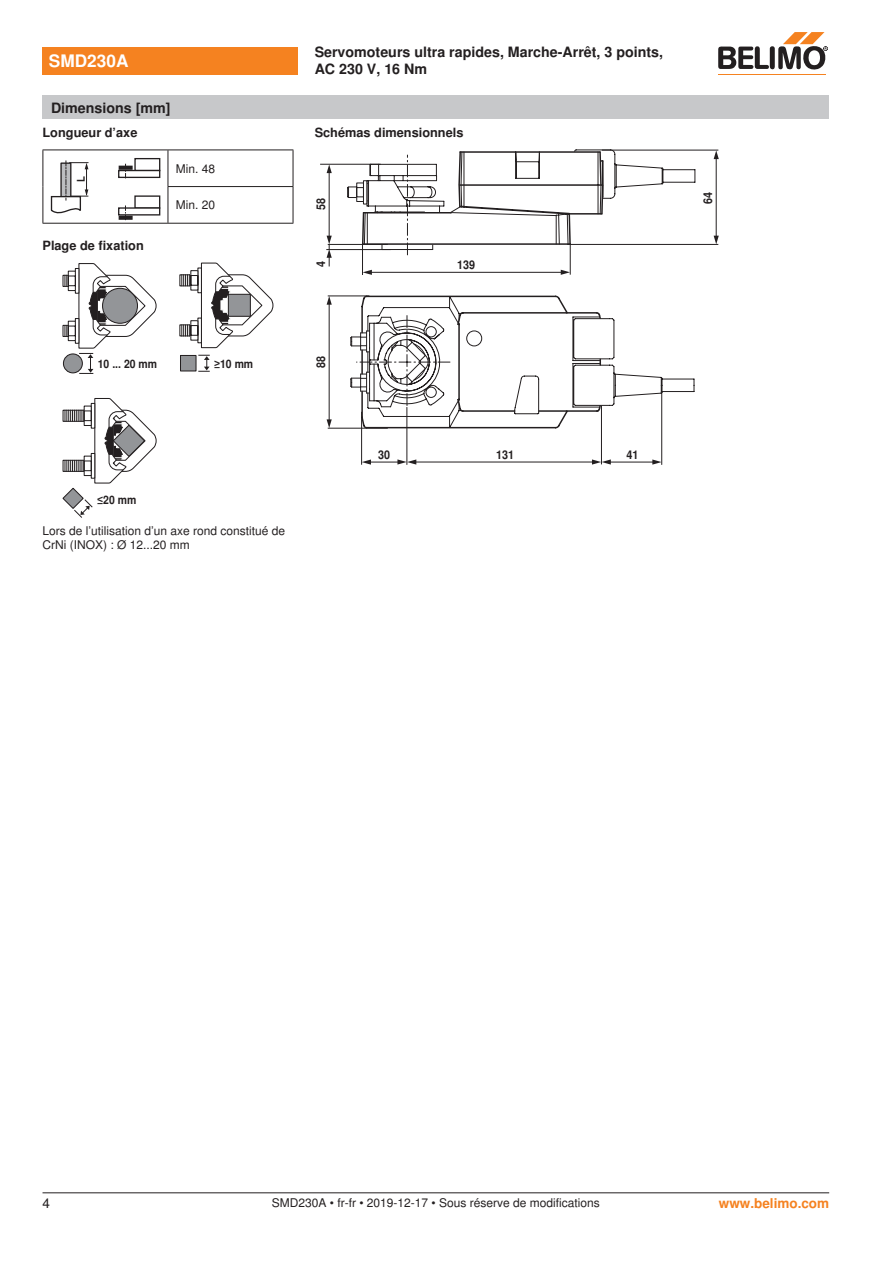
<style>
.page{position:relative;width:893px;height:1263px;background:#fff}
.page>*{position:absolute;margin:0;border:0;box-sizing:border-box;transform-origin:0 0}
.t1{font:700 17.25px "Nimbus Sans BEL";color:#fff}
.t2{font:700 14.25px/17.1px "Nimbus Sans BEL";color:#231f20}
.Rechtsbündig_Footer{font:700 13.5px "Nimbus Sans BEL";color:#f58220}
.t3{font:13.5px "Nimbus Sans BEL";color:#231f20}
.t4{font:700 12.75px "Nimbus Sans BEL";color:#231f20}
.Footer_EU_center{font:12px/14.4px "Nimbus Sans BEL";color:#231f20}
.t5{font:700 12px "Nimbus Sans BEL";color:#231f20;scale:.9 1}
.t6{font:700 11.7px "Nimbus Sans BEL";color:#231f20;scale:.9 1}
.t7{font:700 10.65px "Nimbus Sans BEL";color:#231f20;scale:.9 1}
</style>
<div class="page">
<hr style="left:43px;top:150px;width:1px;height:37px;background:#231f20">
<hr style="left:43px;top:187px;width:1px;height:36px;background:#231f20">
<hr style="left:168px;top:150px;width:1px;height:36px;background:#231f20">
<hr style="left:293px;top:150px;width:1px;height:36px;background:#231f20">
<hr style="left:168px;top:187px;width:1px;height:36px;background:#231f20">
<hr style="left:293px;top:187px;width:1px;height:36px;background:#231f20">
<hr style="left:43px;top:150px;width:125px;height:1px;background:#231f20">
<hr style="left:168px;top:150px;width:125px;height:1px;background:#231f20">
<hr style="left:168px;top:186px;width:125px;height:1px;background:#231f20">
<hr style="left:43px;top:223px;width:125px;height:1px;background:#231f20">
<hr style="left:168px;top:223px;width:125px;height:1px;background:#231f20">
<svg style="left:50px;top:161px;width:38px;height:53px"></svg>
<div style="left:134px;top:158px;width:26px;height:13px;background:#fff;border:1px solid #231f20"></div>
<div style="left:118px;top:170px;width:42px;height:8px;background:#fff;border:1px solid #231f20"></div>
<svg style="left:119px;top:166px;width:14px;height:4px"></svg>
<svg style="left:125px;top:163px;width:1px;height:15px"></svg>
<div style="left:134px;top:195px;width:26px;height:14px;background:#fff;border:1px solid #231f20"></div>
<div style="left:118px;top:207px;width:42px;height:9px;background:#fff;border:1px solid #231f20"></div>
<svg style="left:119px;top:216px;width:14px;height:4px"></svg>
<svg style="left:125px;top:205px;width:1px;height:15px"></svg>
<svg style="left:198px;top:355px;width:12px;height:17px"></svg>
<div style="left:180px;top:355px;width:17px;height:16px;background:#939598;border:1px solid #231f20"></div>
<svg style="left:62px;top:263px;width:95px;height:111px"></svg>
<svg style="left:62px;top:398px;width:95px;height:120px"></svg>
<svg style="left:91px;top:403px;width:4px;height:26px"></svg>
<svg style="left:84px;top:406px;width:8px;height:20px"></svg>
<div style="left:84px;top:411px;width:7px;height:10px;border:1px solid #231f20"></div>
<svg style="left:91px;top:453px;width:4px;height:26px"></svg>
<svg style="left:84px;top:456px;width:8px;height:20px"></svg>
<div style="left:84px;top:461px;width:7px;height:10px;border:1px solid #231f20"></div>
<svg style="left:179px;top:263px;width:94px;height:86px"></svg>
<hr style="left:602px;top:150px;width:116px;height:1px;background:#231f20">
<hr style="left:567px;top:244px;width:151px;height:1px;background:#231f20">
<hr style="left:407px;top:407px;width:1px;height:57px;background:#231f20">
<hr style="left:361px;top:412px;width:1px;height:53px;background:#231f20">
<hr style="left:601px;top:405px;width:1px;height:59px;background:#231f20">
<hr style="left:661px;top:391px;width:1px;height:73px;background:#231f20">
<hr style="left:328px;top:296px;width:41px;height:1px;background:#231f20">
<hr style="left:328px;top:428px;width:60px;height:1px;background:#231f20">
<hr style="left:608px;top:462px;width:48px;height:1px;background:#231f20">
<svg style="left:652px;top:459px;width:10px;height:6px"></svg>
<hr style="left:413px;top:462px;width:183px;height:1px;background:#231f20">
<svg style="left:592px;top:459px;width:19px;height:6px"></svg>
<hr style="left:369px;top:462px;width:30px;height:1px;background:#231f20">
<svg style="left:397px;top:459px;width:19px;height:6px"></svg>
<svg style="left:362px;top:459px;width:9px;height:6px"></svg>
<hr style="left:329px;top:303px;width:1px;height:118px;background:#231f20">
<svg style="left:327px;top:419px;width:5px;height:9px"></svg>
<svg style="left:327px;top:296px;width:5px;height:9px"></svg>
<hr style="left:362px;top:243px;width:1px;height:32px;background:#231f20">
<hr style="left:570px;top:243px;width:1px;height:32px;background:#231f20">
<hr style="left:328px;top:244px;width:60px;height:1px;background:#231f20">
<hr style="left:369px;top:272px;width:194px;height:1px;background:#231f20">
<svg style="left:561px;top:270px;width:9px;height:5px"></svg>
<svg style="left:363px;top:270px;width:9px;height:5px"></svg>
<hr style="left:329px;top:170px;width:1px;height:68px;background:#231f20">
<svg style="left:327px;top:165px;width:5px;height:8px"></svg>
<hr style="left:716px;top:156px;width:1px;height:83px;background:#231f20">
<svg style="left:714px;top:236px;width:5px;height:8px"></svg>
<svg style="left:714px;top:150px;width:5px;height:9px"></svg>
<svg style="left:350px;top:295px;width:345px;height:134px"></svg>
<hr style="left:320px;top:164px;width:61px;height:1px;background:#231f20">
<div style="left:348px;top:186px;width:17px;height:12px;background:#fff;border:1px solid #231f20"></div>
<svg style="left:347px;top:186px;width:2px;height:12px"></svg>
<hr style="left:326px;top:249px;width:65px;height:1px;background:#231f20">
<svg style="left:327px;top:236px;width:5px;height:30px"></svg>
<svg style="left:356px;top:150px;width:340px;height:105px"></svg>
<div style="left:43px;top:47px;width:255px;height:27px;background:#f58220"></div>
<hr style="left:718px;top:74px;width:107px;height:1px;background:#f58220">
<svg style="left:718px;top:32px;width:110px;height:38px"></svg>
<div style="left:43px;top:96px;width:786px;height:23px;background:#c7c8ca"></div>
<hr style="left:43px;top:1192px;width:786px;height:1px;background:#231f20">
<p class="t1" style="left:49px;top:51px;width:81px">SMD230A</p>
<p class="t2" style="left:315px;top:44px;width:350px">Servomoteurs ultra rapides, Marche-Arrêt, 3 points,<br>AC 230 V, 16 Nm</p>
<p class="t2" style="left:51px;top:100px;width:121px">Dimensions [mm]</p>
<p class="t4" style="left:43px;top:125px;width:96px">Longueur d’axe</p>
<p class="t7" style="left:75px;top:182px;width:8px;rotate:-90deg">L</p>
<p class="t4" style="left:43px;top:238px;width:103px">Plage de fixation</p>
<p class="Footer_EU_center" style="left:176px;top:161px;width:41px">Min. 48</p>
<p class="Footer_EU_center" style="left:176px;top:198px;width:41px">Min. 20</p>
<p class="t4" style="left:315px;top:125px;width:150px">Schémas dimensionnels</p>
<p class="t5" style="left:314px;top:210px;width:15px;rotate:-90deg">58</p>
<p class="t5" style="left:701px;top:204px;width:15px;rotate:-90deg">64</p>
<p class="t5" style="left:314px;top:267px;width:8px;rotate:-90deg">4</p>
<p class="t5" style="left:457px;top:258px;width:22px">139</p>
<p class="t6" style="left:98px;top:357px;width:67px">10 ... 20 mm</p>
<p class="t6" style="left:214px;top:357px;width:45px">≥10 mm</p>
<p class="t5" style="left:314px;top:368px;width:15px;rotate:-90deg">88</p>
<p class="t6" style="left:97px;top:493px;width:45px">≤20 mm</p>
<p class="Footer_EU_center" style="left:43px;top:524px;width:244px">Lors de l’utilisation d’un axe rond constitué de<br>CrNi (INOX) : Ø 12...20 mm</p>
<p class="t5" style="left:378px;top:447px;width:15px">30</p>
<p class="t5" style="left:496px;top:447px;width:22px">131</p>
<p class="t5" style="left:626px;top:447px;width:15px">41</p>
<p class="t3" style="left:43px;top:1195px;width:9px">4</p>
<p class="Footer_EU_center" style="left:272px;top:1196px;width:330px">SMD230A • fr-fr • 2019-12-17 • Sous réserve de modifications</p>
<p class="Rechtsbündig_Footer" style="left:719px;top:1195px;width:112px">www.belimo.com</p>
</div>
